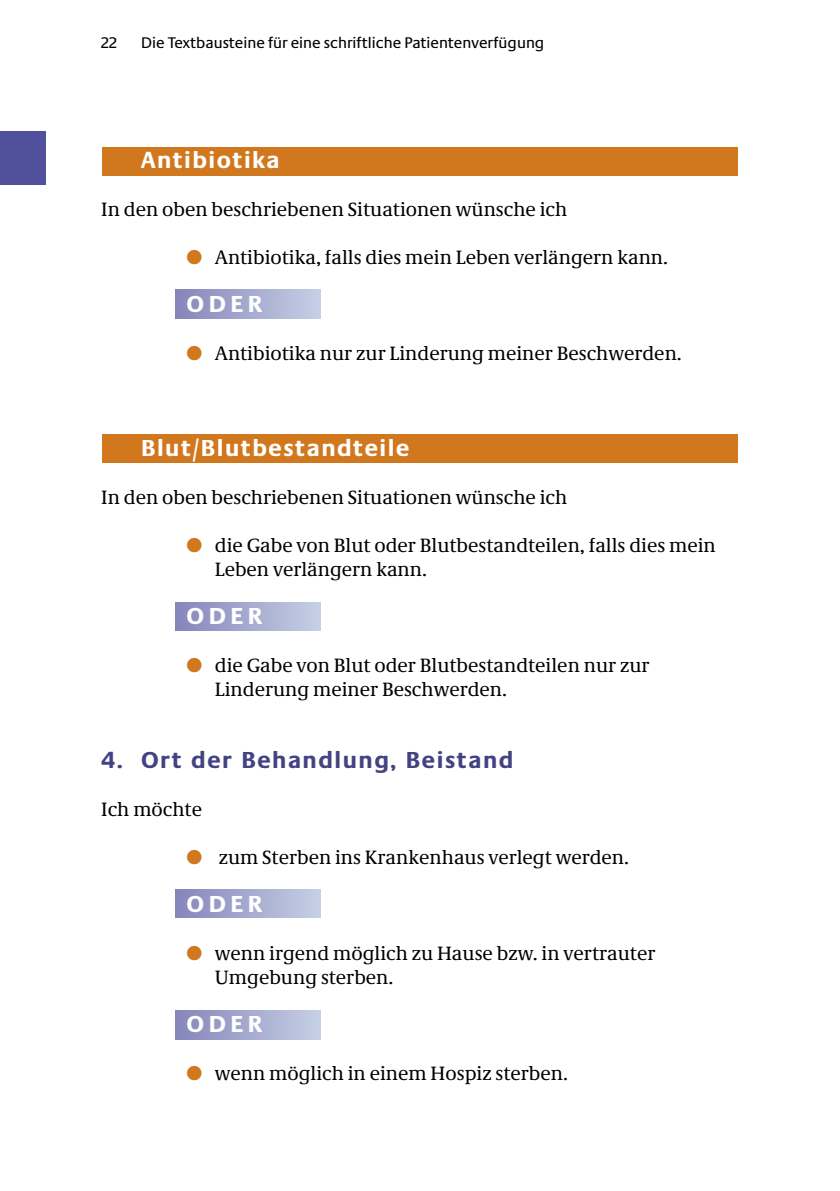
<style>
.page{position:relative;width:840px;height:1191px;background:#fff}
.page>*{position:absolute;margin:0;border:0;box-sizing:border-box;transform-origin:0 0}
.t1{font:700 24px "Neue Praxis";letter-spacing:.06em;color:#fff}
.t2{font:700 24px "Neue Praxis";letter-spacing:.06em;color:#434383}
.t3{font:20px/24px "Neue Demos";color:#000}
.t4{font:16px "Neue Praxis";color:#000}
.s1{color:#d1771d}
</style>
<div class="page">
<div style="left:176px;top:1010px;width:144px;height:29px;background:linear-gradient(to right,#8585ba,#c5cfe4)"></div>
<div style="left:176px;top:889px;width:144px;height:28px;background:linear-gradient(to right,#8585ba,#c5cfe4)"></div>
<div style="left:102px;top:147px;width:635px;height:28px;background:#d1771d"></div>
<div style="left:102px;top:434px;width:635px;height:29px;background:#d1771d"></div>
<div style="left:176px;top:290px;width:144px;height:28px;background:linear-gradient(to right,#8585ba,#c5cfe4)"></div>
<div style="left:176px;top:602px;width:144px;height:28px;background:linear-gradient(to right,#8585ba,#c5cfe4)"></div>
<div style="left:0;top:132px;width:45px;height:53px;background:#50509c"></div>
<p class="t4" style="left:101px;top:37px;width:17px">22</p>
<p class="t4" style="left:141px;top:37px;width:405px">Die Textbausteine für eine schriftliche Patientenverfügung</p>
<p class="t1" style="left:141px;top:151px;width:140px">Antibiotika</p>
<p class="t3" style="left:101px;top:199px;width:467px">In den oben beschriebenen Situationen wünsche ich</p>
<p class="t3" style="left:186px;top:247px;width:483px"><span class="s1">●</span> Antibiotika, falls dies mein Leben verlängern kann.</p>
<p class="t1" style="left:186px;top:295px;width:77px">ODER</p>
<p class="t3" style="left:186px;top:343px;width:496px"><span class="s1">●</span> Antibiotika nur zur Linderung meiner Beschwerden.</p>
<p class="t1" style="left:141px;top:439px;width:270px">Blut/Blutbestandteile</p>
<p class="t3" style="left:101px;top:487px;width:467px">In den oben beschriebenen Situationen wünsche ich</p>
<p class="t3" style="left:215px;top:535px;width:502px;text-indent:-28px"><span class="s1">●</span> die Gabe von Blut oder Blutbestandteilen, falls dies mein<br>Leben verlängern kann.</p>
<p class="t1" style="left:186px;top:607px;width:77px">ODER</p>
<p class="t3" style="left:215px;top:655px;width:436px;text-indent:-28px"><span class="s1">●</span> die Gabe von Blut oder Blutbestandteilen nur zur<br>Linderung meiner Beschwerden.</p>
<p class="t2" style="left:101px;top:751px;width:413px">4. Ort der Behandlung, Beistand</p>
<p class="t3" style="left:101px;top:799px;width:102px">Ich möchte</p>
<p class="t3" style="left:186px;top:847px;width:444px"><span class="s1">●</span> zum Sterben ins Krankenhaus verlegt werden.</p>
<p class="t1" style="left:186px;top:895px;width:77px">ODER</p>
<p class="t3" style="left:215px;top:943px;width:442px;text-indent:-28px"><span class="s1">●</span> wenn irgend möglich zu Hause bzw. in vertrauter<br>Umgebung sterben.</p>
<p class="t1" style="left:186px;top:1015px;width:77px">ODER</p>
<p class="t3" style="left:186px;top:1063px;width:383px"><span class="s1">●</span> wenn möglich in einem Hospiz sterben.</p>
</div>
